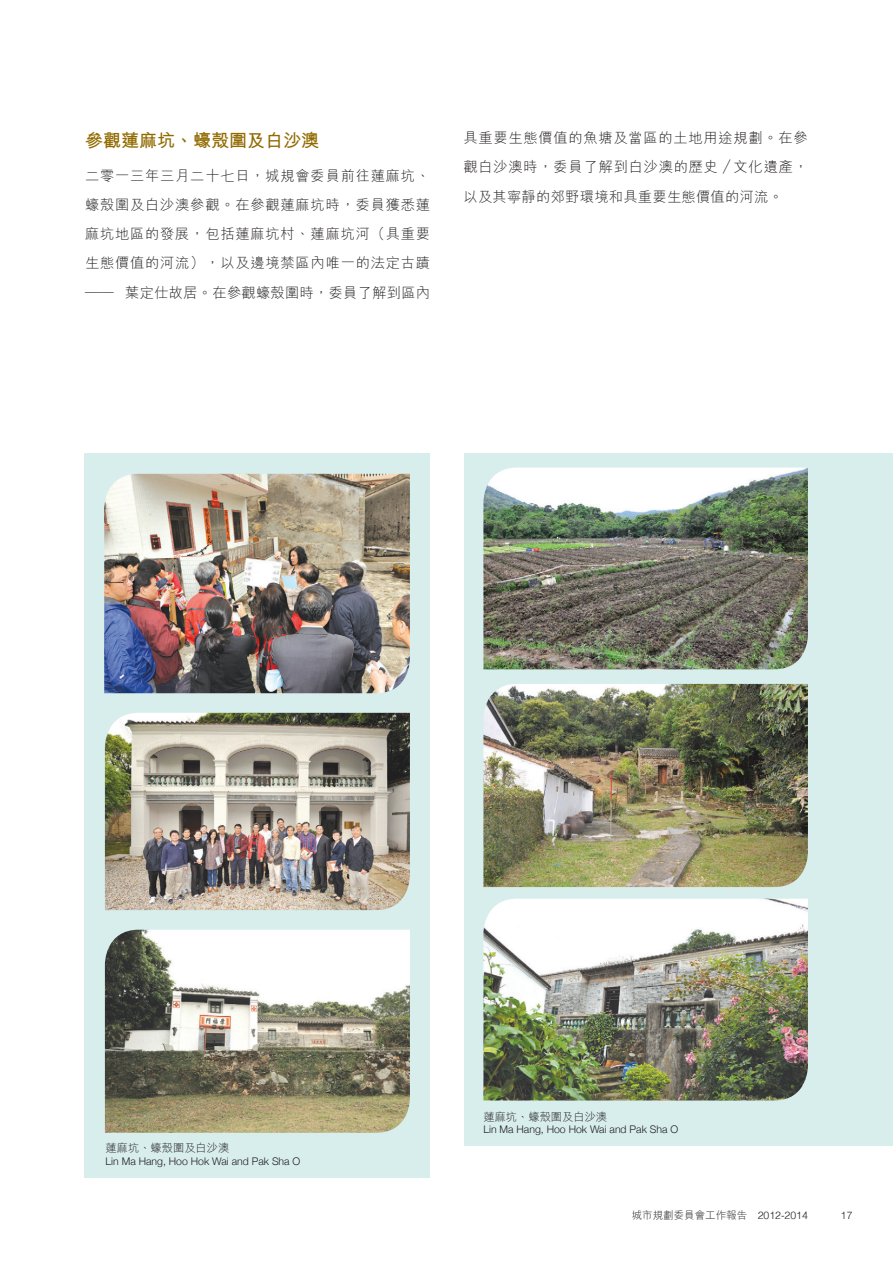
<style>
.page{position:relative;width:893px;height:1263px;background:#fff}
.page>*{position:absolute;margin:0;border:0;box-sizing:border-box;transform-origin:0 0}
.Chi_sub2-head{font:700 18px "M Hei HK";color:#916b00}
.chi_body_text{font:300 14.25px/29.2px "M Hei HK";letter-spacing:.055em;color:#231f20;text-align:justify}
.Chi_cap_text{font:300 11.25px "M Hei HK";color:#231f20}
.Chi_cap_text-2{font:300 10.5px "Helvetica Neue";color:#231f20}
.t1{font:300 10.5px "M Hei HK";color:#231f20}
.s1{font-family:"Helvetica"}
</style>
<div class="page">
<div style="left:84px;top:453px;width:345px;height:725px;background:#d8eeed"></div>
<div style="left:464px;top:453px;width:429px;height:693px;background:#d8eeed"></div>
<img style="left:483px;top:899px;width:325px;height:201px">
<img style="left:105px;top:930px;width:305px;height:203px">
<img style="left:483px;top:684px;width:325px;height:203px">
<img style="left:105px;top:713px;width:305px;height:197px">
<img style="left:104px;top:474px;width:306px;height:219px">
<img style="left:483px;top:468px;width:325px;height:201px">
<p class="Chi_sub2-head" style="left:85px;top:127px;width:235px">參觀蓮麻坑、蠔殼圍及白沙澳</p>
<p class="chi_body_text" style="left:85px;top:160px;width:347px">二零一三年三月二十七日，城規會委員前往蓮麻坑、蠔殼圍及白沙澳參觀。在參觀蓮麻坑時，委員獲悉蓮麻坑地區的發展，包括蓮麻坑村、蓮麻坑河（具重要生態價值的河流），以及邊境禁區內唯一的法定古蹟── 葉定仕故居。在參觀蠔殼圍時，委員了解到區內</p>
<p class="chi_body_text" style="left:463px;top:123px;width:346px">具重要生態價值的魚塘及當區的土地用途規劃。在參觀白沙澳時，委員了解到白沙澳的歷史／文化遺產，以及其寧靜的郊野環境和具重要生態價值的河流。</p>
<p class="Chi_cap_text" style="left:106px;top:1140px;width:125px">蓮麻坑、蠔殼圍及白沙澳</p>
<p class="Chi_cap_text-2" style="left:106px;top:1153px;width:196px">Lin Ma Hang, Hoo Hok Wai and Pak Sha O</p>
<p class="Chi_cap_text" style="left:483px;top:1108px;width:125px">蓮麻坑、蠔殼圍及白沙澳</p>
<p class="Chi_cap_text-2" style="left:483px;top:1121px;width:196px">Lin Ma Hang, Hoo Hok Wai and Pak Sha O</p>
<p class="t1" style="left:632px;top:1208px;width:178px">城市規劃委員會工作報告　<span class="s1">2012-2014</span></p>
<p class="Chi_cap_text-2" style="left:841px;top:1206px;width:13px">17</p>
</div>
